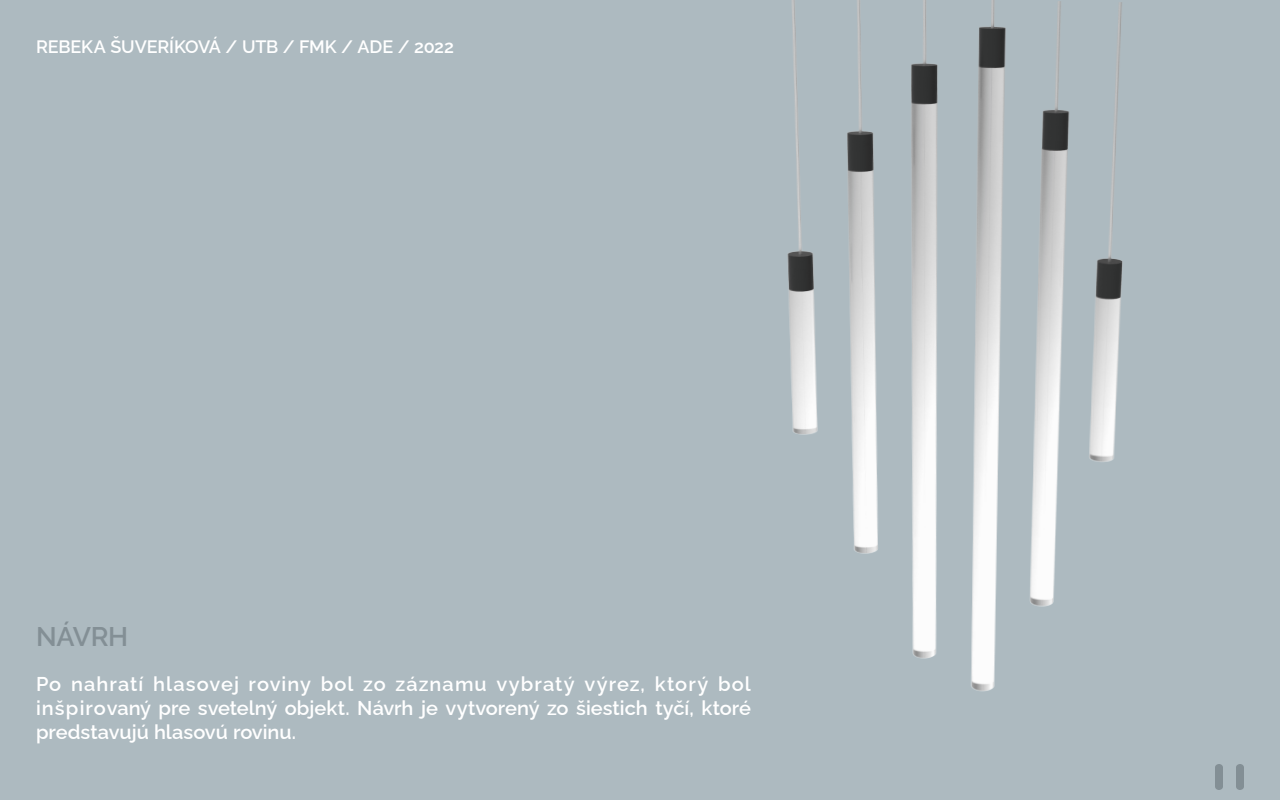
<style>
.page{position:relative;width:1280px;height:800px;background:#adbac0}
.page>*{position:absolute;margin:0;border:0;box-sizing:border-box;transform-origin:0 0}
.t1{font:600 27px "Raleway";letter-spacing:-.015em;color:#838f95}
.t2{font:600 20px/24px "Raleway";color:#fff;text-align:justify}
.t3{font:600 18px "Raleway";letter-spacing:-.01em;color:#fff}
</style>
<div class="page">
<div style="left:1236px;top:764px;width:8px;height:26px;background:#838f95;border-radius:4px"></div>
<div style="left:1215px;top:764px;width:8px;height:26px;background:#838f95;border-radius:4px"></div>
<img style="left:787px;top:0;width:336px;height:692px">
<p class="t3" style="left:36px;top:32px;width:419px">REBEKA ŠUVERÍKOVÁ / UTB / FMK / ADE / 2022</p>
<p class="t1" style="left:36px;top:615px;width:94px">NÁVRH</p>
<p class="t2" style="left:36px;top:670px;width:717px">Po nahratí hlasovej roviny bol zo záznamu vybratý výrez, ktorý bol inšpirovaný pre svetelný objekt. Návrh je vytvorený zo šiestich tyčí, ktoré predstavujú hlasovú rovinu.</p>
</div>
